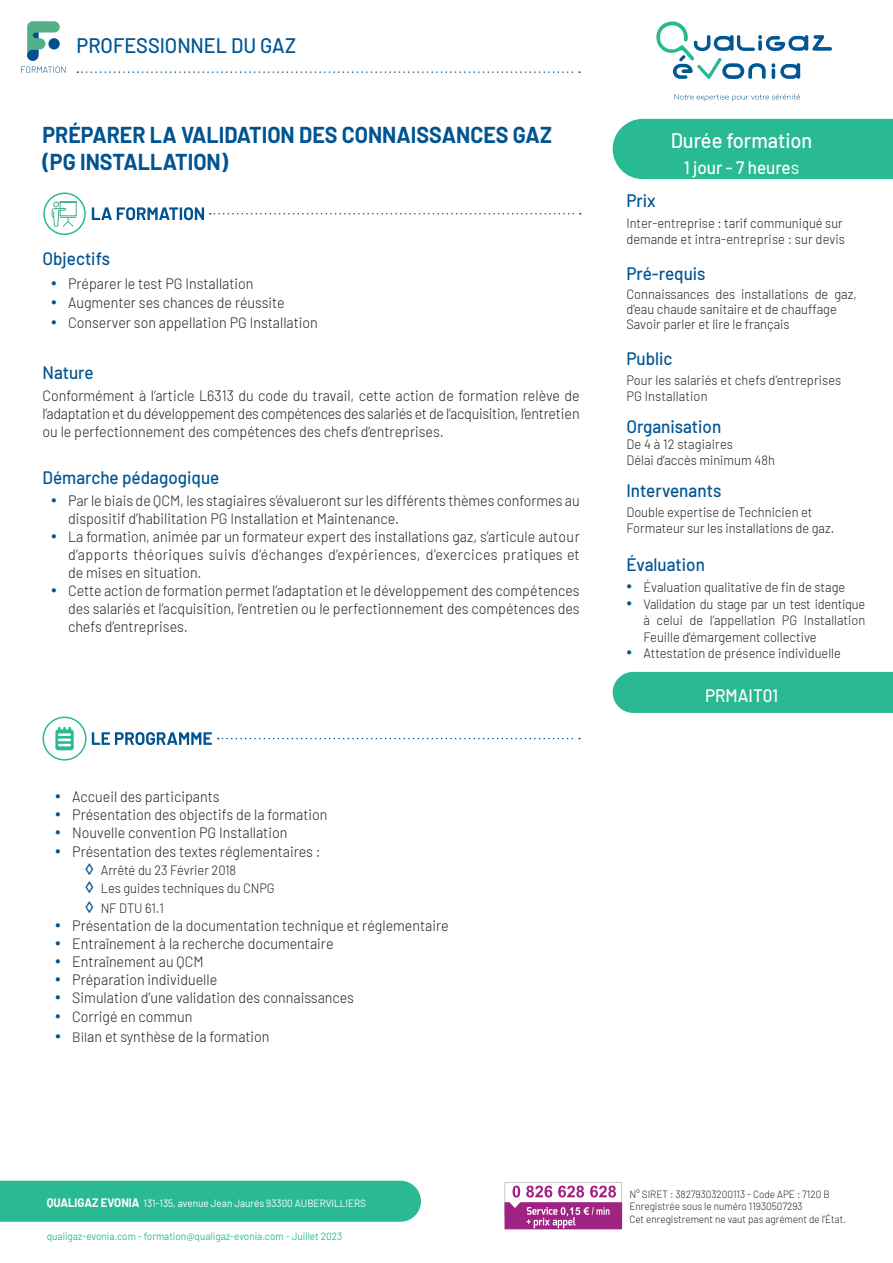
<style>
.page{position:relative;width:893px;height:1263px;background:#fff}
.page>*{position:absolute;margin:0;border:0;box-sizing:border-box;transform-origin:0 0}
.t1{font:700 22.5px "Barlow";color:#005492;scale:.95 1}
.t2{font:500 21px "Barlow";color:#005492;scale:.95 1}
.t3{font:500 21px "Barlow";color:#fff;scale:.95 1}
.t4{font:500 18px "Barlow";color:#005492;scale:.95 1}
.t5{font:500 18px "Barlow";color:#fff;scale:.95 1}
.t6{font:300 15px/18px "Barlow";color:#231f20;text-align:justify;scale:.95 1}
.t7{font:300 13.5px/16.5px "Barlow";color:#231f20;scale:.95 1}
.t8{font:300 10.5px/12.6px "Barlow";color:#231f20;scale:.95 1}
.t9{font:10.5px "Barlow";color:#2aba93;scale:.95 1}
.t10{font:10.5px "Barlow";color:#fff;scale:.95 1}
.s1{font-family:"Ubuntu";font-weight:400;font-size:16.5px;color:#005492}
.s2{font-size:13.5px}
.s3{font-weight:400}
.s4{font-weight:700;font-size:12px}
</style>
<div class="page">
<div style="left:0;top:1181px;width:421px;height:41px;background:#2aba93"></div>
<svg style="left:504px;top:1182px;width:118px;height:47px"></svg>
<svg style="left:656px;top:21px;width:176px;height:58px"></svg>
<svg style="left:674px;top:94px;width:126px;height:7px"></svg>
<svg style="left:27px;top:21px;width:33px;height:40px"></svg>
<svg style="left:21px;top:67px;width:45px;height:6px"></svg>
<svg style="left:77px;top:71px;width:503px;height:2px"></svg>
<svg style="left:92px;top:207px;width:112px;height:13px"></svg>
<svg style="left:210px;top:213px;width:371px;height:1px"></svg>
<div style="left:43px;top:192px;width:43px;height:43px;border:2px solid #2aba93;border-radius:50%"></div>
<svg style="left:51px;top:200px;width:27px;height:27px"></svg>
<svg style="left:92px;top:732px;width:120px;height:13px"></svg>
<svg style="left:55px;top:727px;width:19px;height:23px"></svg>
<div style="left:43px;top:716px;width:44px;height:45px;border:2px solid #2aba93;border-radius:50%"></div>
<svg style="left:218px;top:738px;width:362px;height:1px"></svg>
<div style="left:613px;top:119px;width:280px;height:60px;background:#2aba93"></div>
<div style="left:613px;top:672px;width:280px;height:41px;background:#2aba93"></div>
<p class="t2" style="left:77px;top:30px;width:233px">PROFESSIONNEL DU GAZ</p>
<p class="t1" style="left:43px;top:119px;width:538px">PRÉPARER LA VALIDATION DES CONNAISSANCES GAZ</p>
<p class="t1" style="left:43px;top:146px;width:197px">(PG INSTALLATION)</p>
<p class="t4" style="left:43px;top:245px;width:73px">Objectifs</p>
<p class="t6" style="left:51px;top:273px;width:215px"><span class="s1">•</span> Préparer le test PG Installation</p>
<p class="t6" style="left:51px;top:293px;width:247px"><span class="s1">•</span> Augmenter ses chances de réussite</p>
<p class="t6" style="left:51px;top:312px;width:282px"><span class="s1">•</span> Conserver son appellation PG Installation</p>
<p class="t4" style="left:43px;top:359px;width:55px">Nature</p>
<p class="t6" style="left:43px;top:386px;width:567px">Conformément à l’article L6313 du code du travail, cette action de formation relève de l’adaptation et du développement des compétences des salariés et de l’acquisition, l’entretien ou le perfectionnement des compétences des chefs d’entreprises.</p>
<p class="t4" style="left:43px;top:464px;width:188px">Démarche pédagogique</p>
<p class="t6" style="left:68px;top:491px;width:540px;text-indent:-17px"><span class="s1">•</span> Par le biais de QCM, les stagiaires s’évalueront sur les différents thèmes conformes au dispositif d’habilitation PG Installation et Maintenance.</p>
<p class="t6" style="left:68px;top:527px;width:540px;text-indent:-17px"><span class="s1">•</span> La formation, animée par un formateur expert des installations gaz, s’articule autour d’apports théoriques suivis d’échanges d’expériences, d’exercices pratiques et de mises en situation.</p>
<p class="t6" style="left:68px;top:581px;width:540px;text-indent:-17px"><span class="s1">•</span> Cette action de formation permet l’adaptation et le développement des compétences des salariés et l’acquisition, l’entretien ou le perfectionnement des compétences des chefs d’entreprises.</p>
<p class="t6" style="left:55px;top:786px;width:174px"><span class="s1">•</span> Accueil des participants</p>
<p class="t6" style="left:55px;top:804px;width:288px"><span class="s1">•</span> Présentation des objectifs de la formation</p>
<p class="t6" style="left:55px;top:822px;width:246px"><span class="s1">•</span> Nouvelle convention PG Installation</p>
<p class="t6" style="left:55px;top:842px;width:281px"><span class="s1">•</span> Présentation des textes réglementaires :</p>
<p class="t7" style="left:85px;top:861px;width:161px"><span class="s1">◊</span> Arrêté du 23 Février 2018</p>
<p class="t7" style="left:85px;top:879px;width:201px"><span class="s1">◊</span> Les guides techniques du CNPG</p>
<p class="t7" style="left:85px;top:898px;width:85px"><span class="s1">◊</span> NF DTU 61.1</p>
<p class="t6" style="left:55px;top:915px;width:416px"><span class="s1">•</span> Présentation de la documentation technique et réglementaire</p>
<p class="t6" style="left:55px;top:933px;width:294px"><span class="s1">•</span> Entraînement à la recherche documentaire</p>
<p class="t6" style="left:55px;top:951px;width:158px"><span class="s1">•</span> Entraînement au QCM</p>
<p class="t6" style="left:55px;top:969px;width:172px"><span class="s1">•</span> Préparation individuelle</p>
<p class="t6" style="left:55px;top:987px;width:316px"><span class="s1">•</span> Simulation d’une validation des connaissances</p>
<p class="t6" style="left:55px;top:1007px;width:146px"><span class="s1">•</span> Corrigé en commun</p>
<p class="t6" style="left:55px;top:1026px;width:227px"><span class="s1">•</span> <span class="s2">Bil</span>an et synthèse de la formation</p>
<p class="t3" style="left:671px;top:125px;width:150px">Durée formation</p>
<p class="t5" style="left:684px;top:155px;width:123px">1 jour - 7 heure<span class="s3">s</span></p>
<p class="t4" style="left:626px;top:188px;width:32px">Prix</p>
<p class="t7" style="left:626px;top:214px;width:229px">Inter-entreprise : tarif communiqué sur</p>
<p class="t7" style="left:626px;top:230px;width:232px">demande et intra-entreprise : sur devis</p>
<p class="t4" style="left:626px;top:260px;width:85px">Pré-requis</p>
<p class="t7" style="left:626px;top:286px;width:244px;line-height:15px">Connaissances des installations de gaz, d’eau chaude sanitaire et de chauffage</p>
<p class="t7" style="left:626px;top:315px;width:173px">Savoir parler et lire le français</p>
<p class="t4" style="left:626px;top:345px;width:50px">Public</p>
<p class="t7" style="left:626px;top:371px;width:228px">Pour les salariés et chefs d’entreprises</p>
<p class="t7" style="left:626px;top:387px;width:87px">PG Installation</p>
<p class="t4" style="left:626px;top:413px;width:101px">Organisation</p>
<p class="t7" style="left:626px;top:435px;width:114px">De 4 à 12 stagiaires</p>
<p class="t7" style="left:626px;top:451px;width:158px">Délai d’accès minimum 48h</p>
<p class="t4" style="left:626px;top:477px;width:101px">Intervenants</p>
<p class="t7" style="left:626px;top:503px;width:197px">Double expertise de Technicien et</p>
<p class="t7" style="left:626px;top:519px;width:220px">Formateur sur les installations de gaz.</p>
<p class="t4" style="left:626px;top:552px;width:84px">Évaluation</p>
<p class="t7" style="left:626px;top:578px;width:232px"><span class="s1">•</span> Évaluation qualitative de fin de stage</p>
<p class="t7" style="left:643px;top:594px;width:235px;text-align:justify;text-indent:-17px"><span class="s1">•</span> Validation du stage par un test identique à celui de l’appellation PG Installation Feuille d’émargement collective</p>
<p class="t7" style="left:626px;top:644px;width:227px"><span class="s1">•</span> Attestation de présence individuelle</p>
<p class="t5" style="left:705px;top:682px;width:79px">PRMAIT01</p>
<p class="t10" style="left:47px;top:1195px;width:338px"><span class="s4">QUALIGAZ EVONIA</span> 131-135, avenue Jean Jaurès 93300 AUBERVILLIERS</p>
<p class="t9" style="left:47px;top:1228px;width:313px">qualigaz-evonia.com - formation@qualigaz-evonia.com - Juillet 2023</p>
<p class="t8" style="left:629px;top:1187px;width:230px">N° SIRET : 38279303200113 - Code APE : 7120 B<br>Enregistrée sous le numéro 11930507293<br>Cet enregistrement ne vaut pas agrément de l’État.</p>
</div>
